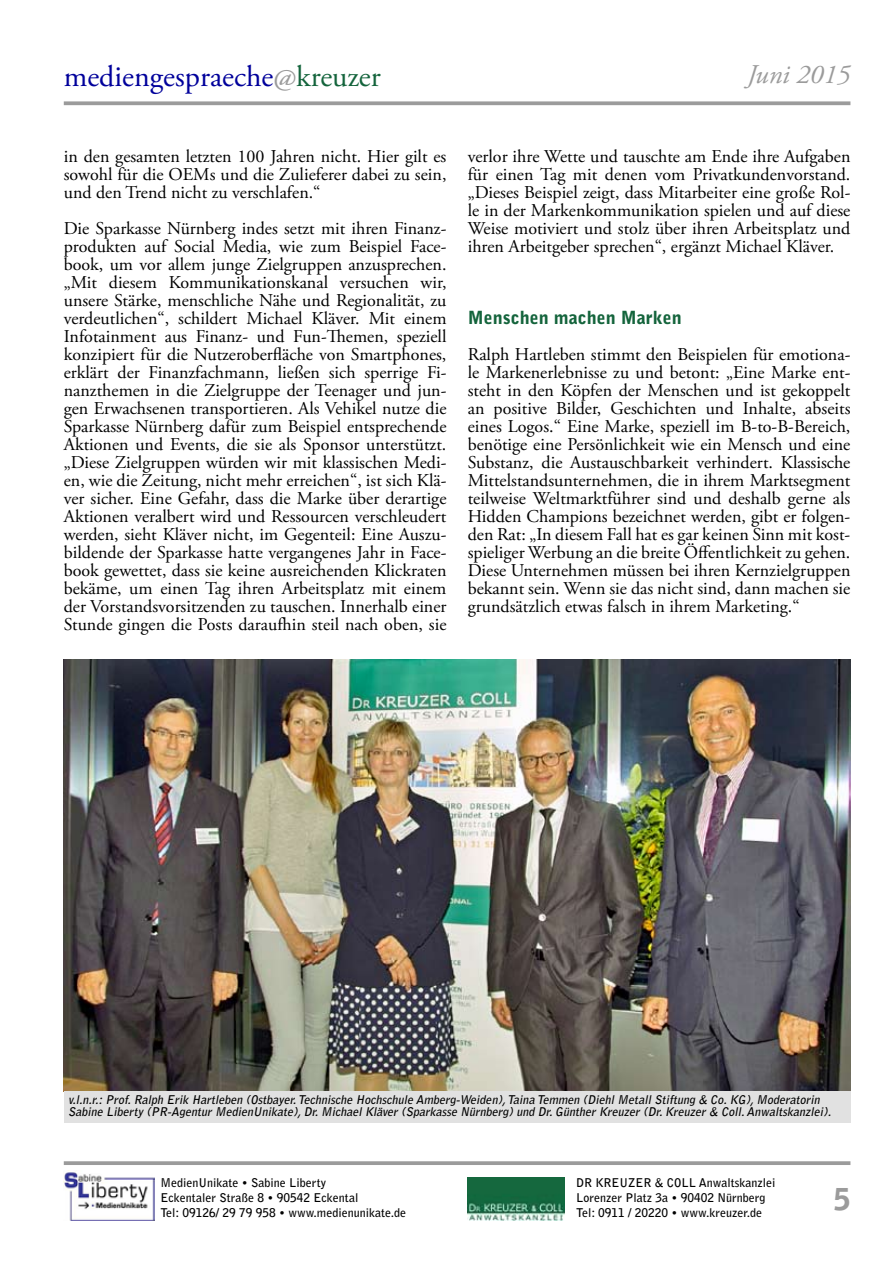
<style>
.page{position:relative;width:893px;height:1263px;background:#fff}
.page>*{position:absolute;margin:0;border:0;box-sizing:border-box;transform-origin:0 0}
.t1{font:30px "Adobe Garamond Pro";color:#00009b}
.t2{font:900 30px "Bell Gothic Std";color:#9b9b9b}
.t3{font:italic 27px "Adobe Garamond Pro";color:#9b9b9b}
.t4{font:18px/18px "Adobe Garamond Pro";color:#000;text-align:justify}
.t5{font:900 18px "Bell Gothic Std";color:#14643c}
.t6{font:italic 700 12px/12px "Bell Gothic Std";color:#000}
.t7{font:700 12px/15px "Bell Gothic Std";color:#000}
.s1{color:#9b9b9b}
.s2{color:#14643c}
</style>
<div class="page">
<img style="left:64px;top:1170px;width:91px;height:50px">
<img style="left:468px;top:1178px;width:96px;height:42px">
<svg style="left:64px;top:1161px;width:786px;height:4px;background:#a1a1a1"></svg>
<svg style="left:64px;top:101px;width:786px;height:4px;background:#a5a5a5"></svg>
<img style="left:64px;top:659px;width:786px;height:432px">
<div style="left:64px;top:1091px;width:786px;height:32px;background:#e1e1e1"></div>
<h1 class="t1" style="left:64px;top:58px;width:318px">mediengespraeche<span class="s1">@</span><span class="s2">kreuzer</span></h1>
<h2 class="t3" style="left:747px;top:59px;width:105px">Juni 2015</h2>
<p class="t4" style="left:64px;top:148px;width:384px">in den gesamten letzten 100 Jahren nicht. Hier gilt es sowohl für die OEMs und die Zulieferer dabei zu sein, und den Trend nicht zu verschlafen.“</p>
<p class="t4" style="left:64px;top:220px;width:384px">Die Sparkasse Nürnberg indes setzt mit ihren Finanz&shy;produkten auf Social Media, wie zum Beispiel Face&shy;book, um vor allem junge Zielgruppen anzusprechen. „Mit diesem Kommunikationskanal versuchen wir, unsere Stärke, menschliche Nähe und Regionalität, zu verdeutlichen“, schildert Michael Kläver. Mit einem Infotainment aus Finanz- und Fun-Themen, speziell konzipiert für die Nutzeroberfläche von Smartphones, erklärt der Finanzfachmann, ließen sich sperrige Fi&shy;nanzthemen in die Zielgruppe der Teenager und jun&shy;gen Erwachsenen transportieren. Als Vehikel nutze die Sparkasse Nürnberg dafür zum Beispiel entsprechende Aktionen und Events, die sie als Sponsor unterstützt. „Diese Zielgruppen würden wir mit klassischen Medi&shy;en, wie die Zeitung, nicht mehr erreichen“, ist sich Klä&shy;ver sicher. Eine Gefahr, dass die Marke über derartige Aktionen veralbert wird und Ressourcen verschleudert werden, sieht Kläver nicht, im Gegenteil: Eine Auszu&shy;bildende der Sparkasse hatte vergangenes Jahr in Face&shy;book gewettet, dass sie keine ausreichenden Klickraten bekäme, um einen Tag ihren Arbeitsplatz mit einem der Vorstandsvorsitzenden zu tauschen. Innerhalb einer Stunde gingen die Posts daraufhin steil nach oben, sie</p>
<p class="t4" style="left:468px;top:148px;width:384px">verlor ihre Wette und tauschte am Ende ihre Aufgaben für einen Tag mit denen vom Privatkundenvorstand. „Dieses Beispiel zeigt, dass Mitarbeiter eine große Rol&shy;le in der Markenkommunikation spielen und auf diese Weise motiviert und stolz über ihren Arbeitsplatz und ihren Arbeitgeber sprechen“, ergänzt Michael Kläver.</p>
<p class="t5" style="left:468px;top:307px;width:215px">Menschen machen Marken</p>
<p class="t4" style="left:468px;top:346px;width:384px">Ralph Hartleben stimmt den Beispielen für emotiona&shy;le Markenerlebnisse zu und betont: „Eine Marke ent&shy;steht in den Köpfen der Menschen und ist gekoppelt an positive Bilder, Geschichten und Inhalte, abseits eines Logos.“ Eine Marke, speziell im B-to-B-Bereich, benötige eine Persönlichkeit wie ein Mensch und eine Substanz, die Austauschbarkeit verhindert. Klassische Mittelstandsunternehmen, die in ihrem Marktsegment teilweise Weltmarktführer sind und deshalb gerne als Hidden Champions bezeichnet werden, gibt er folgen&shy;den Rat: „In diesem Fall hat es gar keinen Sinn mit kost&shy;spieliger Werbung an die breite Öffentlichkeit zu gehen.<br>Diese Unternehmen müssen bei ihren Kernzielgruppen bekannt sein. Wenn sie das nicht sind, dann machen sie grundsätzlich etwas falsch in ihrem Marketing.“</p>
<p class="t6" style="left:68px;top:1094px;width:767px">v.l.n.r.:Prof.Ralph Erik Hartleben (Ostbayer.Technische Hochschule Amberg-Weiden),Taina Temmen (Diehl Metall Stiftung &amp; Co.KG),Moderatorin<br>Sabine Liberty (PR-Agentur MedienUnikate),Dr.Michael Kläver (Sparkasse Nürnberg) und Dr.Günther Kreuzer (Dr.Kreuzer &amp; Coll.Anwaltskanzlei).</p>
<p class="t7" style="left:160px;top:1175px;width:247px">MedienUnikate • Sabine Liberty<br>Eckentaler Straße 8 • 90542 Eckental<br>Tel: 09126/ 29 79 958 • www.medienunikate.de</p>
<p class="t7" style="left:576px;top:1175px;width:201px">DR KREUZER &amp; COLL Anwaltskanzlei<br>Lorenzer Platz 3a • 90402 Nürnberg<br>Tel: 0911 / 20220 • www.kreuzer.de</p>
<h1 class="t2" style="left:834px;top:1182px;width:18px">5</h1>
</div>
